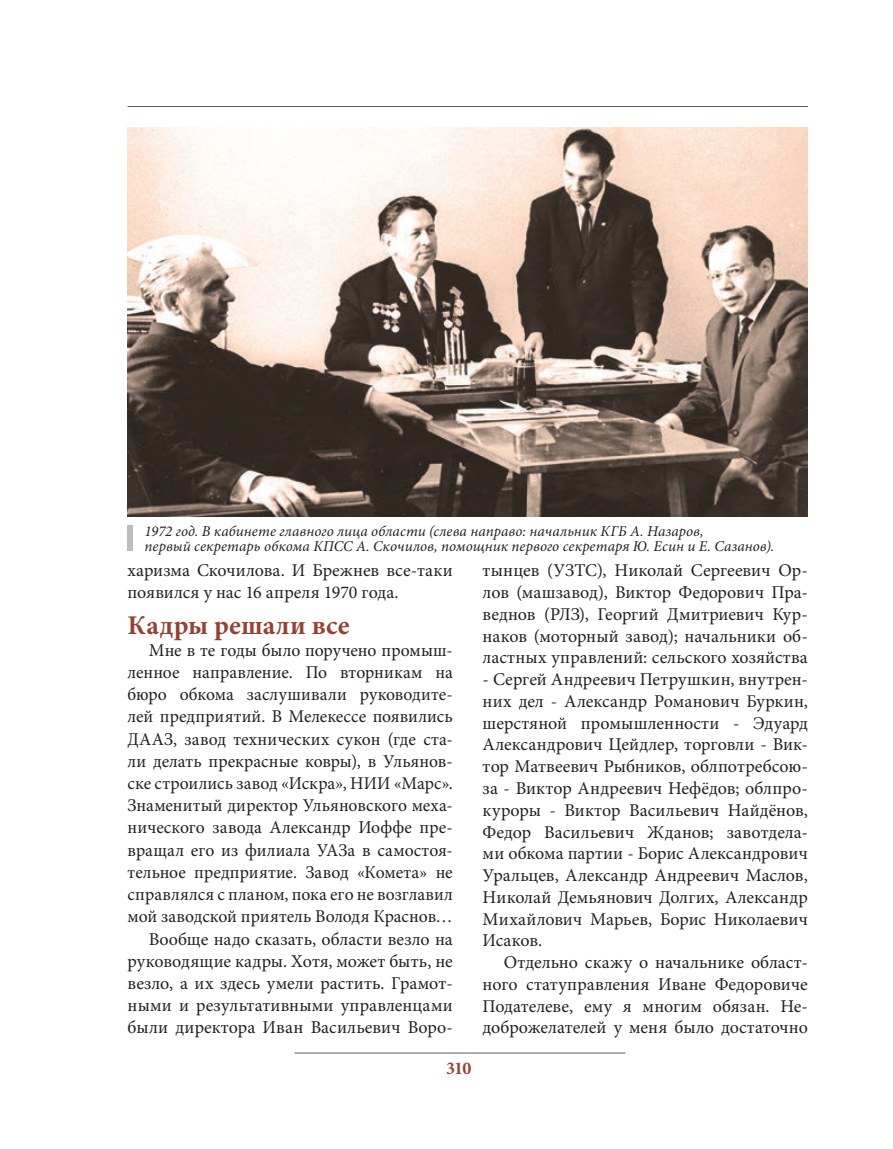
<style>
.page{position:relative;width:893px;height:1149px;background:#fff}
.page>*{position:absolute;margin:0;border:0;box-sizing:border-box;transform-origin:0 0}
.t1{font:700 27px "Minion Pro";letter-spacing:.01em;color:#954134}
.t2{font:18px/21.8px "Minion Pro";letter-spacing:.005em;color:#231f20;text-align:justify}
.t3{font:700 18px "Minion Pro";color:#954134}
.t4{font:italic 15px/15px "Minion Pro";letter-spacing:.005em;color:#231f20}
</style>
<div class="page">
<hr style="left:294px;top:1052px;width:331px;height:1px;background:#57585a">
<hr style="left:128px;top:106px;width:680px;height:1px;background:#57585a">
<img style="left:128px;top:128px;width:680px;height:388px">
<div style="left:128px;top:525px;width:5px;height:25px;background:#bcbdc0"></div>
<p class="t4" style="left:145px;top:523px;width:631px">1972 год. В кабинете главного лица области (слева направо: начальник КГБ А. Назаров,<br>первый секретарь обкома КПСС А. Скочилов, помощник первого секретаря Ю. Есин и Е. Сазанов).</p>
<p class="t2" style="left:128px;top:559px;width:327px">харизма Скочилова. И Брежнев все-таки появился у нас 16 апреля 1970 года.</p>
<h1 class="t1" style="left:128px;top:605px;width:224px">Кадры решали все</h1>
<p class="t2" style="left:128px;top:638px;width:327px;line-height:22.2px;text-align:right">Мне в те годы было поручено промыш&shy;ленное направление. По вторникам на бюро обкома заслушивали руководите&shy;лей предприятий. В Мелекессе появились ДААЗ, завод технических сукон (где ста&shy;ли делать прекрасные ковры), в Ульянов&shy;ске строились завод «Искра», НИИ «Марс».<br>Знаменитый директор Ульяновского меха&shy;нического завода Александр Иоффе пре&shy;вращал его из филиала УАЗа в самостоя&shy;тельное предприятие. Завод «Комета» не справлялся с планом, пока его не возглавил мой заводской приятель Володя Краснов… Вообще надо сказать, области везло на руководящие кадры. Хотя, может быть, не везло, а их здесь умели растить. Грамот&shy;ными и результативными управленцами были директора Иван Васильевич Воро-</p>
<p class="t2" style="left:483px;top:559px;width:327px">тынцев (УЗТС), Николай Сергеевич Ор&shy;лов (машзавод), Виктор Федорович Пра&shy;веднов (РЛЗ), Георгий Дмитриевич Кур&shy;наков (моторный завод); начальники об&shy;ластных управлений: сельского хозяйства</p>
<p class="t2" style="left:483px;top:668px;width:327px">- Сергей Андреевич Петрушкин, внутрен&shy;них дел - Александр Романович Буркин, шерстяной промышленности - Эдуард Александрович Цейдлер, торговли - Вик&shy;тор Матвеевич Рыбников, облпотребсою&shy;за - Виктор Андреевич Нефёдов; облпро&shy;куроры - Виктор Васильевич Найдёнов, Федор Васильевич Жданов; завотдела&shy;ми обкома партии - Борис Александрович Уральцев, Александр Андреевич Маслов, Николай Демьянович Долгих, Александр Михайлович Марьев, Борис Николаевич Исаков.</p>
<p class="t2" style="left:483px;top:951px;width:327px;text-indent:21px">Отдельно скажу о начальнике област&shy;ного статуправления Иване Федоровиче Подателеве, ему я многим обязан. Не&shy;доброжелателей у меня было достаточно</p>
<p class="t3" style="left:446px;top:1054px;width:27px">310</p>
</div>
